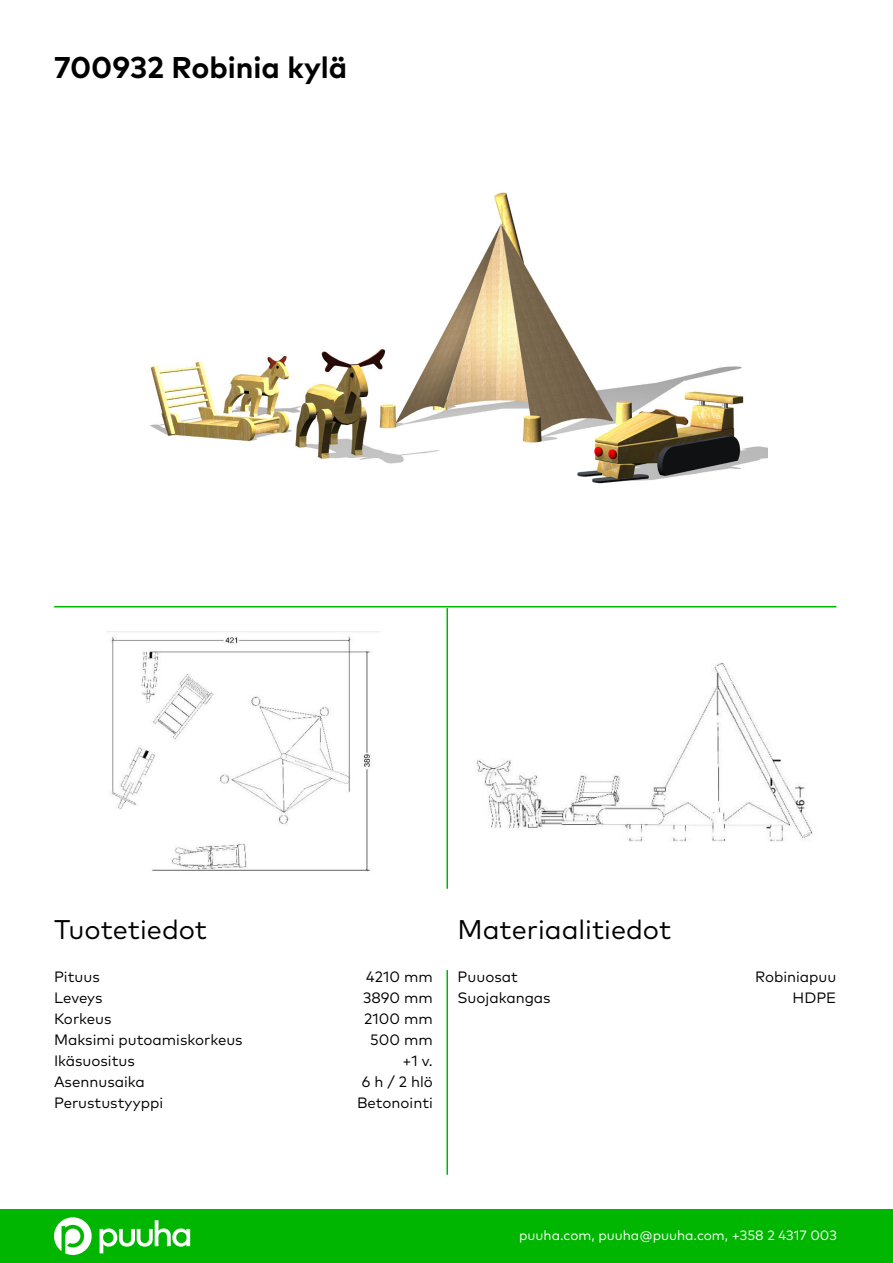
<style>
.page{position:relative;width:893px;height:1263px;background:#fff}
.page>*{position:absolute;margin:0;border:0;box-sizing:border-box;transform-origin:0 0}
.t1{font:700 30px "Mark Pro";color:#000}
.t2{font:27px "Mark Pro";color:#000}
.t3{font:15px/21px "Mark Pro";color:#000;text-align:right}
.t4{font:13.5px "Mark Pro";color:#fff}
</style>
<div class="page">
<div style="left:0;top:1209px;width:893px;height:54px;background:#00b600"></div>
<hr style="left:446px;top:970px;width:2px;height:205px;background:#00b600">
<hr style="left:446px;top:608px;width:2px;height:281px;background:#00b600">
<hr style="left:54px;top:606px;width:782px;height:1px;background:#00b600">
<svg style="left:54px;top:1217px;width:38px;height:38px"></svg>
<svg style="left:100px;top:1220px;width:90px;height:33px"></svg>
<img style="left:150px;top:192px;width:618px;height:292px">
<img style="left:107px;top:631px;width:273px;height:241px">
<img style="left:477px;top:663px;width:335px;height:179px">
<h1 class="t1" style="left:54px;top:44px;width:295px">700932 Robinia kylä</h1>
<h2 class="t2" style="left:54px;top:909px;width:155px">Tuotetiedot</h2>
<h2 class="t2" style="left:458px;top:909px;width:215px">Materiaalitiedot</h2>
<p class="t3" style="left:54px;top:965px;width:190px;text-align:left">Pituus<br>Leveys<br>Korkeus<br>Maksimi putoamiskorkeus<br>Ikäsuositus<br>Asennusaika<br>Perustustyyppi</p>
<p class="t3" style="left:357px;top:965px;width:77px">4210 mm<br>3890 mm<br>2100 mm<br>500 mm +1 v.<br>6 h / 2 hlö<br>Betonointi</p>
<p class="t3" style="left:458px;top:965px;width:95px;text-align:left">Puuosat<br>Suojakangas</p>
<p class="t3" style="left:755px;top:965px;width:83px">Robiniapuu<br>HDPE</p>
<p class="t4" style="left:519px;top:1225px;width:319px">puuha.com, puuha@puuha.com, +358 2 4317 003</p>
</div>
